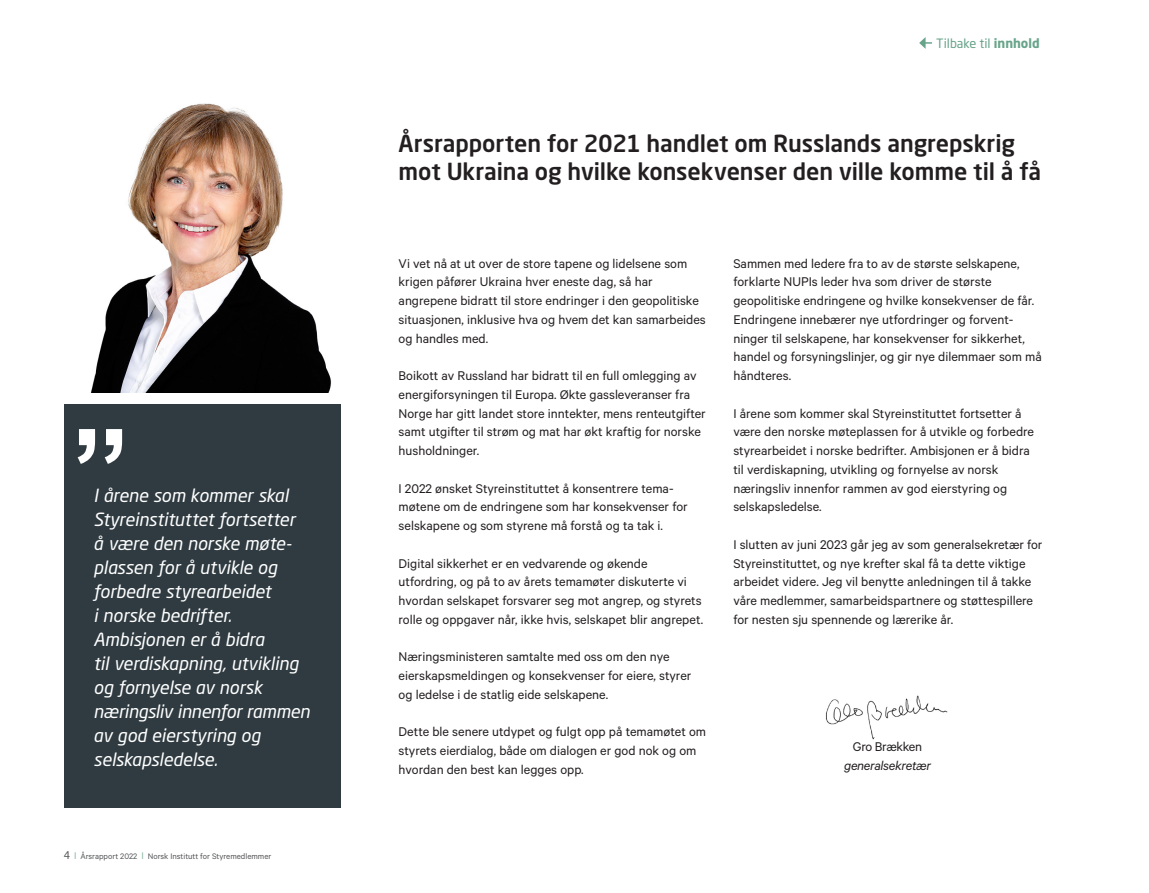
<style>
.page{position:relative;width:1149px;height:893px;background:#fff}
.page>*{position:absolute;margin:0;border:0;box-sizing:border-box;transform-origin:0 0}
.Heading_15_5_pkt_202{font:500 23.25px/28.5px "Neo Sans Std";letter-spacing:-.005em;color:#231f20}
.Brødtekst_bruk{font:italic 18px/24px "Neo Sans Std";letter-spacing:-.01em;color:#fff}
.Brødtekst_bruk-2{font:14.25px/18.8px "Calibre";color:#231f20}
.Brødtekst_bruk-3{font:italic 14.25px "Calibre";letter-spacing:-.02em;color:#231f20}
.Brødtekst_bruk-4{font:14.25px "Calibre";letter-spacing:-.02em;color:#231f20}
.t1{font:12.75px "Neo Sans Std";color:#68a48a}
.t2{font:9px "Calibre";color:#57585a}
.s1{font-family:"Neo Sans Std";font-size:10.5px}
.s2{font-family:"Neo Sans Std";color:#85b39d}
.s3{font-weight:700}
</style>
<div class="page">
<img style="left:91px;top:103px;width:240px;height:289px">
<img style="left:825px;top:695px;width:123px;height:45px">
<div style="left:64px;top:404px;width:276px;height:404px;background:#2f3b41"></div>
<svg style="left:78px;top:429px;width:44px;height:35px"></svg>
<svg style="left:919px;top:37px;width:12px;height:12px"></svg>
<p class="Brødtekst_bruk" style="left:94px;top:483px;width:217px">I årene som kommer skal<br>Styreinstituttet fortsetter<br>å være den norske møte&shy;plassen for å utvikle og forbedre styrearbeidet<br>i norske bedrifter.<br>Ambisjonen er å bidra<br>til verdiskapning, utvikling og fornyelse av norsk næringsliv innenfor rammen av god eierstyring og selskapsledelse.</p>
<p class="t2" style="left:64px;top:850px;width:209px"><span class="s1">4</span> <span class="s2">I</span> Årsrapport 2022 <span class="s2">I</span> Norsk Institutt for Styremedlemmer</p>
<p class="t1" style="left:935px;top:36px;width:105px">Tilbake til <span class="s3">innhold</span></p>
<p class="Heading_15_5_pkt_202" style="left:398px;top:128px;width:644px">Årsrapporten for 2021 handlet om Russlands angrepskrig mot Ukraina og hvilke konsekvenser den ville komme til å få</p>
<p class="Brødtekst_bruk-2" style="left:398px;top:253px;width:309px">Vi vet nå at ut over de store tapene og lidelsene som krigen påfører Ukraina hver eneste dag, så har angrepene bidratt til store endringer i den geopolitiske situasjonen, inklusive hva og hvem det kan samarbeides og handles med.</p>
<p class="Brødtekst_bruk-2" style="left:398px;top:366px;width:309px">Boikott av Russland har bidratt til en full omlegging av energiforsyningen til Europa. Økte gassleveranser fra Norge har gitt landet store inntekter, mens renteutgifter samt utgifter til strøm og mat har økt kraftig for norske husholdninger.</p>
<p class="Brødtekst_bruk-2" style="left:398px;top:478px;width:290px">I 2022 ønsket Styreinstituttet å konsentrere tema&shy;møtene om de endringene som har konsekvenser for selskapene og som styrene må forstå og ta tak i.</p>
<p class="Brødtekst_bruk-2" style="left:398px;top:553px;width:306px">Digital sikkerhet er en vedvarende og økende utfordring, og på to av årets temamøter diskuterte vi hvordan selskapet forsvarer seg mot angrep, og styrets rolle og oppgaver når, ikke hvis, selskapet blir angrepet.</p>
<p class="Brødtekst_bruk-2" style="left:398px;top:647px;width:294px">Næringsministeren samtalte med oss om den nye eierskapsmeldingen og konsekvenser for eiere, styrer og ledelse i de statlig eide selskapene.</p>
<p class="Brødtekst_bruk-2" style="left:398px;top:722px;width:309px">Dette ble senere utdypet og fulgt opp på temamøtet om styrets eierdialog, både om dialogen er god nok og om hvordan den best kan legges opp.</p>
<p class="Brødtekst_bruk-2" style="left:733px;top:253px;width:310px">Sammen med ledere fra to av de største selskapene, forklarte NUPIs leder hva som driver de største geopolitiske endringene og hvilke konsekvenser de får.<br>Endringene innebærer nye utfordringer og forvent&shy;ninger til selskapene, har konsekvenser for sikkerhet, handel og forsyningslinjer, og gir nye dilemmaer som må håndteres.</p>
<p class="Brødtekst_bruk-2" style="left:733px;top:403px;width:302px">I årene som kommer skal Styreinstituttet fortsetter å være den norske møteplassen for å utvikle og forbedre styrearbeidet i norske bedrifter. Ambisjonen er å bidra til verdiskapning, utvikling og fornyelse av norsk næringsliv innenfor rammen av god eierstyring og selskapsledelse.</p>
<p class="Brødtekst_bruk-2" style="left:733px;top:535px;width:310px">I slutten av juni 2023 går jeg av som generalsekretær for Styreinstituttet, og nye krefter skal få ta dette viktige arbeidet videre. Jeg vil benytte anledningen til å takke våre medlemmer, samarbeidspartnere og støttespillere for nesten sju spennende og lærerike år.</p>
<p class="Brødtekst_bruk-4" style="left:852px;top:738px;width:71px">Gro Brækken</p>
<p class="Brødtekst_bruk-3" style="left:843px;top:757px;width:88px">generalsekretær</p>
</div>
